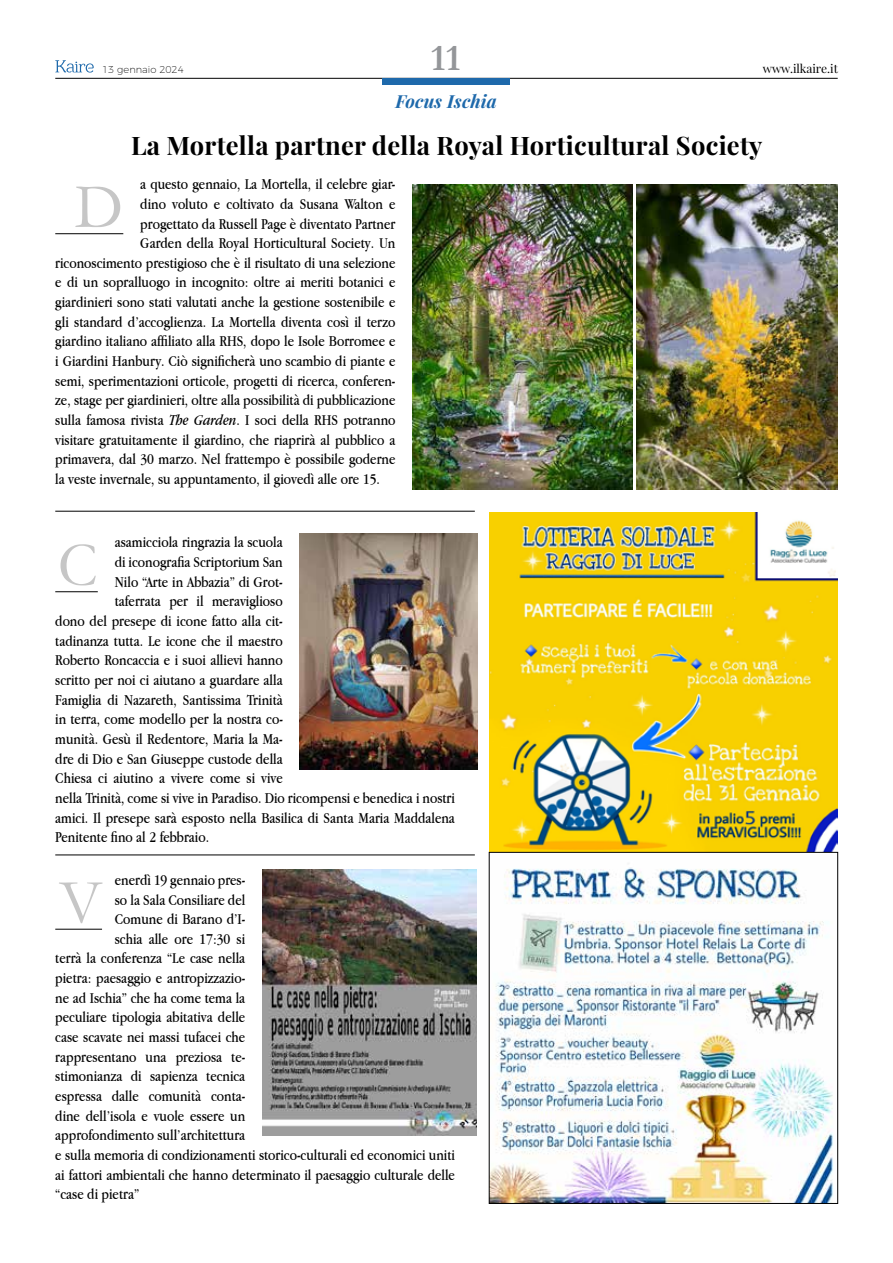
<style>
.page{position:relative;width:893px;height:1263px;background:#fff}
.page>*{position:absolute;margin:0;border:0;box-sizing:border-box;transform-origin:0 0}
.t1{font:63px "Garamond";color:#c6c6c6}
.t2{font:700 37.5px "Garamond";color:#949699}
.t3{font:700 25.5px "Playfair Display";letter-spacing:.01em;color:#000}
.t4{font:italic 700 18px "Playfair Display";letter-spacing:.01em;color:#1e69ab}
.t5{font:15.75px "Apple Garamond";color:#000}
.t6{font:12px "Playfair Display";color:#000}
.t7{font:200 9.9px "Montserrat";color:#000}
.s1{font-style:italic}
</style>
<div class="page">
<hr style="left:55px;top:78px;width:783px;height:1px;background:#000">
<div style="left:382px;top:78px;width:127px;height:7px;background:#1e69ab"></div>
<svg style="left:55px;top:60px;width:39px;height:13px"></svg>
<img style="left:490px;top:513px;width:348px;height:339px">
<img style="left:491px;top:867px;width:342px;height:334px">
<div style="left:489px;top:852px;width:349px;height:351px;border:1px solid #000"></div>
<hr style="left:55px;top:233px;width:68px;height:1px;background:#000">
<hr style="left:55px;top:591px;width:43px;height:1px;background:#000">
<hr style="left:55px;top:929px;width:47px;height:1px;background:#000">
<img style="left:637px;top:185px;width:201px;height:304px">
<img style="left:412px;top:185px;width:220px;height:304px">
<img style="left:300px;top:534px;width:177px;height:236px">
<img style="left:262px;top:870px;width:214px;height:265px">
<hr style="left:55px;top:511px;width:420px;height:1px;background:#000">
<hr style="left:55px;top:855px;width:420px;height:1px;background:#000">
<p class="t7" style="left:102px;top:62px;width:83px">13 gennaio 2024</p>
<h2 class="t2" style="left:431px;top:36px;width:31px">11</h2>
<p class="t4" style="left:396px;top:89px;width:103px">Focus Ischia</p>
<p class="t6" style="left:763px;top:61px;width:77px">www.ilkaire.it</p>
<h3 class="t3" style="left:131px;top:130px;width:633px">La Mortella partner della Royal Horticultural Society</h3>
<p class="t5" style="left:140px;top:175px;width:257px">a questo gennaio, La Mortella, il celebre giar-</p>
<p class="t5" style="left:140px;top:194px;width:257px">dino voluto e coltivato da Susana Walton e</p>
<p class="t5" style="left:140px;top:214px;width:257px">progettato da Russell Page è diventato Partner</p>
<p class="t5" style="left:140px;top:234px;width:257px">Garden della Royal Horticultural Society. Un</p>
<p class="t5" style="left:55px;top:253px;width:342px">riconoscimento prestigioso che è il risultato di una selezione</p>
<p class="t5" style="left:55px;top:273px;width:342px">e di un sopralluogo in incognito: oltre ai meriti botanici e</p>
<p class="t5" style="left:55px;top:293px;width:342px">giardinieri sono stati valutati anche la gestione sostenibile e</p>
<p class="t5" style="left:55px;top:312px;width:342px">gli standard d’accoglienza. La Mortella diventa così il terzo</p>
<p class="t5" style="left:55px;top:332px;width:342px">giardino italiano affiliato alla RHS, dopo le Isole Borromee e</p>
<p class="t5" style="left:55px;top:352px;width:342px">i Giardini Hanbury. Ciò significherà uno scambio di piante e</p>
<p class="t5" style="left:55px;top:371px;width:342px">semi, sperimentazioni orticole, progetti di ricerca, conferen-</p>
<p class="t5" style="left:55px;top:391px;width:342px">ze, stage per giardinieri, oltre alla possibilità di pubblicazione</p>
<p class="t5" style="left:55px;top:411px;width:342px">sulla famosa rivista <span class="s1">The Garden</span>. I soci della RHS potranno</p>
<p class="t5" style="left:55px;top:430px;width:342px">visitare gratuitamente il giardino, che riaprirà al pubblico a</p>
<p class="t5" style="left:55px;top:450px;width:342px">primavera, dal 30 marzo. Nel frattempo è possibile goderne</p>
<p class="t5" style="left:55px;top:470px;width:326px">la veste invernale, su appuntamento, il giovedì alle ore 15.</p>
<h1 class="t1" style="left:75px;top:169px;width:50px">D</h1>
<p class="t5" style="left:115px;top:533px;width:169px">asamicciola ringrazia la scuola</p>
<p class="t5" style="left:115px;top:552px;width:169px">di iconografia Scriptorium San</p>
<p class="t5" style="left:115px;top:572px;width:169px">Nilo “Arte in Abbazia” di Grot-</p>
<p class="t5" style="left:115px;top:592px;width:169px">taferrata per il meraviglioso</p>
<p class="t5" style="left:55px;top:611px;width:229px">dono del presepe di icone fatto alla cit-</p>
<p class="t5" style="left:55px;top:631px;width:229px">tadinanza tutta. Le icone che il maestro</p>
<p class="t5" style="left:55px;top:651px;width:229px">Roberto Roncaccia e i suoi allievi hanno</p>
<p class="t5" style="left:55px;top:670px;width:229px">scritto per noi ci aiutano a guardare alla</p>
<p class="t5" style="left:55px;top:690px;width:229px">Famiglia di Nazareth, Santissima Trinità</p>
<p class="t5" style="left:55px;top:710px;width:229px">in terra, come modello per la nostra co-</p>
<p class="t5" style="left:55px;top:729px;width:229px">munità. Gesù il Redentore, Maria la Ma-</p>
<p class="t5" style="left:55px;top:749px;width:229px">dre di Dio e San Giuseppe custode della</p>
<p class="t5" style="left:55px;top:769px;width:229px">Chiesa ci aiutino a vivere come si vive</p>
<p class="t5" style="left:55px;top:788px;width:401px">nella Trinità, come si vive in Paradiso. Dio ricompensi e benedica i nostri</p>
<p class="t5" style="left:55px;top:808px;width:401px">amici. Il presepe sarà esposto nella Basilica di Santa Maria Maddalena</p>
<p class="t5" style="left:55px;top:828px;width:155px">Penitente fino al 2 febbraio.</p>
<p class="t5" style="left:115px;top:870px;width:132px">enerdì 19 gennaio pres-</p>
<p class="t5" style="left:115px;top:890px;width:132px">so la Sala Consiliare del</p>
<p class="t5" style="left:115px;top:910px;width:132px">Comune di Barano d’I-</p>
<p class="t5" style="left:115px;top:929px;width:132px">schia alle ore 17:30 si</p>
<p class="t5" style="left:55px;top:949px;width:192px">terrà la conferenza “Le case nella</p>
<p class="t5" style="left:55px;top:969px;width:191px">pietra: paesaggio e antropizzazio-</p>
<p class="t5" style="left:55px;top:988px;width:191px">ne ad Ischia” che ha come tema la</p>
<p class="t5" style="left:55px;top:1008px;width:192px">peculiare tipologia abitativa delle</p>
<p class="t5" style="left:55px;top:1028px;width:192px">case scavate nei massi tufacei che</p>
<p class="t5" style="left:55px;top:1047px;width:191px">rappresentano una preziosa te-</p>
<p class="t5" style="left:55px;top:1067px;width:192px">stimonianza di sapienza tecnica</p>
<p class="t5" style="left:55px;top:1087px;width:192px">espressa dalle comunità conta-</p>
<p class="t5" style="left:55px;top:1106px;width:192px">dine dell’isola e vuole essere un</p>
<p class="t5" style="left:55px;top:1126px;width:192px">approfondimento sull’architettura</p>
<p class="t5" style="left:55px;top:1145px;width:401px">e sulla memoria di condizionamenti storico-culturali ed economici uniti</p>
<p class="t5" style="left:55px;top:1165px;width:401px">ai fattori ambientali che hanno determinato il paesaggio culturale delle</p>
<p class="t5" style="left:55px;top:1185px;width:85px">“case di pietra”</p>
<h1 class="t1" style="left:58px;top:527px;width:42px">C</h1>
<h1 class="t1" style="left:59px;top:864px;width:44px">V</h1>
</div>
